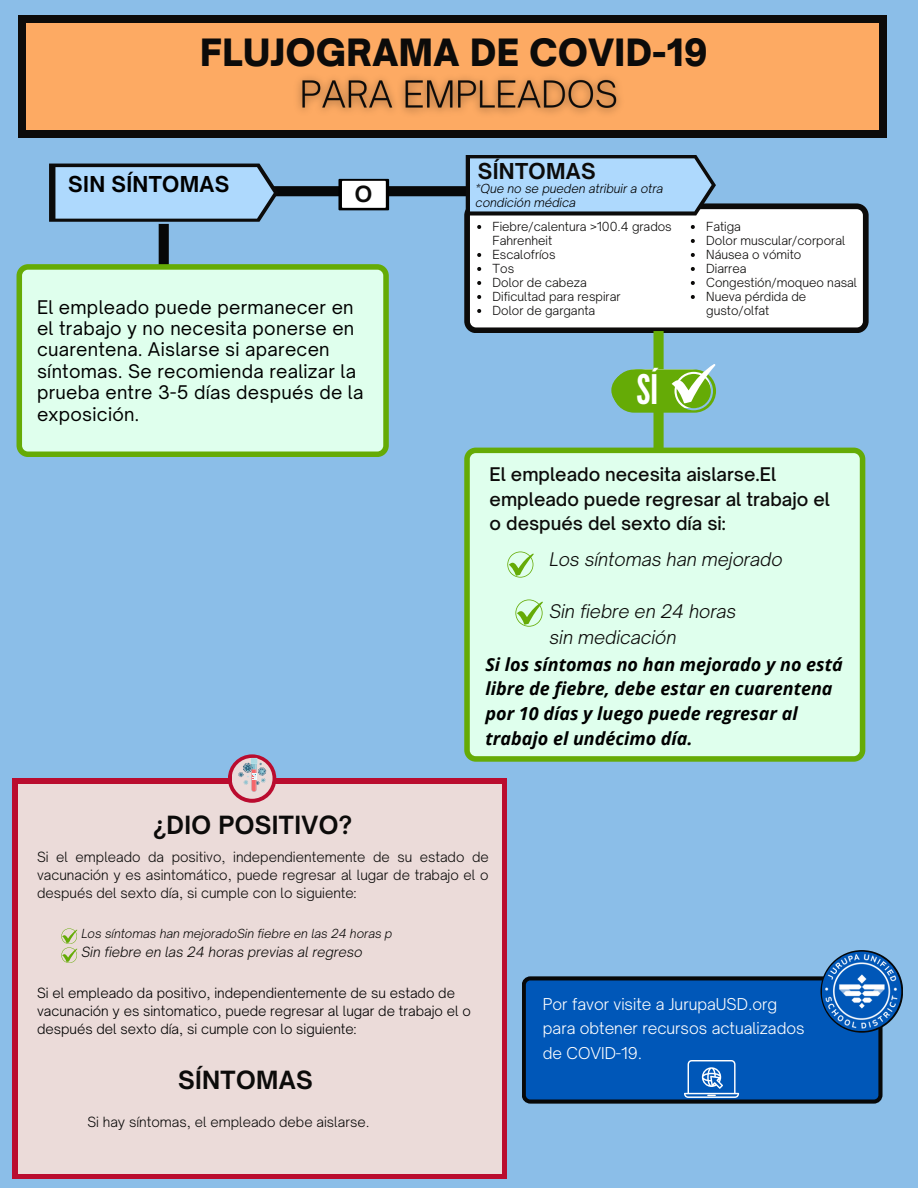
<style>
.page{position:relative;width:918px;height:1188px;background:#8bbee8}
.page>*{position:absolute;margin:0;border:0;box-sizing:border-box;transform-origin:0 0}
.t1{font:40.65px "League Gothic";color:#fff}
.t2{font:900 36px "Open Sauce One";letter-spacing:.015em;color:#0c0b0a}
.t3{font:700 24px "Open Sauce One";letter-spacing:.015em;color:#0c0b0a}
.t4{font:700 21.3px "Open Sauce One";color:#0c0b0a}
.t5{font:700 21px "Open Sauce One";letter-spacing:.015em;color:#000}
.t6{font:700 21px "Open Sauce One";letter-spacing:.015em;color:#0c0b0a}
.t7{font:18px/21.3px "Open Sauce One";letter-spacing:.015em;color:#000}
.t8{font:italic 700 18px/24.8px "Open Sans";color:#000}
.t9{font:500 18px/24.8px "Open Sauce One";color:#0c0b0a}
.t10{font:italic 300 18px "Open Sauce One";color:#0c0b0a}
.t11{font:300 15.6px/24.6px "Open Sauce One";color:#fff}
.t12{font:300 13.5px/18px "Open Sauce One";color:#0c0b0a;text-align:justify}
.t13{font:300 13.5px/18px "Open Sauce One";color:#000}
.t14{font:italic 300 13.5px "Open Sauce One";color:#0c0b0a}
.t15{font:300 12px/14px "Open Sauce One";color:#0c0b0a}
.t16{font:italic 300 12px "Open Sauce One";color:#0c0b0a}
.t17{font:italic 300 12px "Open Sauce One";color:#000}
</style>
<div class="page">
<div style="left:260px;top:186px;width:277px;height:10px;background:#070808"></div>
<svg style="left:338px;top:179px;width:51px;height:31px"></svg>
<div style="left:342px;top:181px;width:44px;height:27px;background:#fff"></div>
<svg style="left:464px;top:203px;width:405px;height:130px;background:#e8e8e8"></svg>
<div style="left:18px;top:15px;width:869px;height:123px;background:#0c0b0a"></div>
<div style="left:26px;top:23px;width:853px;height:106px;background:#fdaa63"></div>
<div style="left:12px;top:779px;width:495px;height:400px;background:#ba0c2f"></div>
<div style="left:18px;top:784px;width:484px;height:390px;background:#ebdbd9"></div>
<svg style="left:228px;top:754px;width:48px;height:49px"></svg>
<div style="left:232px;top:758px;width:41px;height:41px;background:#ebdbd9;border-radius:50%"></div>
<svg style="left:238px;top:758px;width:28px;height:34px"></svg>
<svg style="left:49px;top:164px;width:229px;height:58px;background:#95bad9"></svg>
<svg style="left:466px;top:155px;width:250px;height:61px;background:#96bad8"></svg>
<div style="left:464px;top:448px;width:401px;height:314px;background:#dfffed"></div>
<div style="left:653px;top:331px;width:11px;height:117px;background:#65ab06"></div>
<svg style="left:522px;top:976px;width:361px;height:128px;background:#0150a8"></svg>
<svg style="left:684px;top:1060px;width:55px;height:38px;background:#4081c9"></svg>
<img style="left:813px;top:950px;width:90px;height:91px">
<svg style="left:507px;top:552px;width:27px;height:26px"></svg>
<div style="left:159px;top:224px;width:10px;height:47px;background:#070808"></div>
<svg style="left:17px;top:264px;width:372px;height:193px;background:#d4f7d9"></svg>
<svg style="left:61px;top:928px;width:16px;height:35px"></svg>
<svg style="left:477px;top:225px;width:4px;height:4px"></svg>
<svg style="left:477px;top:253px;width:4px;height:4px"></svg>
<svg style="left:477px;top:267px;width:4px;height:4px"></svg>
<svg style="left:477px;top:281px;width:4px;height:4px"></svg>
<svg style="left:477px;top:295px;width:4px;height:4px"></svg>
<svg style="left:477px;top:309px;width:4px;height:4px"></svg>
<img style="left:287px;top:77px;width:344px;height:55px">
<svg style="left:691px;top:225px;width:4px;height:4px"></svg>
<svg style="left:691px;top:239px;width:4px;height:4px"></svg>
<svg style="left:691px;top:253px;width:4px;height:4px"></svg>
<svg style="left:691px;top:267px;width:4px;height:4px"></svg>
<svg style="left:691px;top:281px;width:4px;height:4px"></svg>
<svg style="left:691px;top:295px;width:4px;height:4px"></svg>
<svg style="left:613px;top:364px;width:103px;height:49px"></svg>
<svg style="left:515px;top:599px;width:28px;height:28px"></svg>
<p class="t2" style="left:200px;top:30px;width:509px">FLUJOGRAMA DE COVID-19</p>
<p class="t5" style="left:68px;top:171px;width:163px">SIN SÍNTOMAS</p>
<p class="t4" style="left:355px;top:181px;width:19px">O</p>
<p class="t7" style="left:37px;top:296px;width:328px">El empleado puede permanecer en el trabajo y no necesita ponerse en cuarentena. Aislarse si aparecen síntomas. Se recomienda realizar la prueba entre 3-5 días después de la exposición.</p>
<p class="t3" style="left:154px;top:810px;width:200px">¿DIO POSITIVO?</p>
<p class="t6" style="left:478px;top:158px;width:119px">SÍNTOMAS</p>
<p class="t17" style="left:476px;top:181px;width:189px">*Que no se pueden atribuir a otra</p>
<p class="t17" style="left:476px;top:195px;width:102px">condición médica</p>
<p class="t15" style="left:493px;top:219px;width:181px">Fiebre/calentura &gt;100.4 grados<br>Fahrenheit</p>
<p class="t15" style="left:493px;top:247px;width:65px">Escalofríos</p>
<p class="t15" style="left:493px;top:261px;width:23px">Tos</p>
<p class="t15" style="left:493px;top:275px;width:96px">Dolor de cabeza</p>
<p class="t15" style="left:493px;top:289px;width:129px">Dificultad para respirar</p>
<p class="t15" style="left:493px;top:303px;width:104px">Dolor de garganta</p>
<p class="t1" style="left:637px;top:366px;width:23px">SÍ</p>
<p class="t15" style="left:706px;top:219px;width:36px">Fatiga</p>
<p class="t15" style="left:706px;top:233px;width:141px">Dolor muscular/corporal</p>
<p class="t15" style="left:706px;top:247px;width:97px">Náusea o vómito</p>
<p class="t15" style="left:706px;top:261px;width:42px">Diarrea</p>
<p class="t15" style="left:706px;top:275px;width:152px">Congestión/moqueo nasal</p>
<p class="t15" style="left:706px;top:289px;width:102px">Nueva pérdida de gusto/olfat</p>
<p class="t9" style="left:490px;top:462px;width:342px">El empleado necesita aislarse.El empleado puede regresar al trabajo el o después del sexto día si:</p>
<p class="t10" style="left:549px;top:548px;width:235px">Los síntomas han mejorado</p>
<p class="t10" style="left:549px;top:600px;width:188px">Sin fiebre en 24 horas</p>
<p class="t10" style="left:549px;top:626px;width:129px">sin medicación</p>
<p class="t8" style="left:485px;top:651px;width:359px">Si los síntomas no han mejorado y no está libre de fiebre, debe estar en cuarentena por 10 días y luego puede regresar al trabajo el undécimo día.</p>
<p class="t12" style="left:37px;top:847px;width:453px">Si el empleado da positivo, independientemente de su estado de vacunación y es asintomático, puede regresar al lugar de trabajo el o después del sexto día, si cumple con lo siguiente:</p>
<p class="t16" style="left:81px;top:926px;width:312px">Los síntomas han mejoradoSin fiebre en las 24 horas p</p>
<p class="t14" style="left:81px;top:944px;width:283px">Sin fiebre en las 24 horas previas al regreso</p>
<p class="t13" style="left:37px;top:984px;width:435px">Si el empleado da positivo, independientemente de su estado de vacunación y es sintomatico, puede regresar al lugar de trabajo el o después del sexto día, si cumple con lo siguiente:</p>
<p class="t3" style="left:178px;top:1065px;width:136px">SÍNTOMAS</p>
<p class="t12" style="left:87px;top:1113px;width:284px">Si hay síntomas, el empleado debe aislarse.</p>
<p class="t11" style="left:543px;top:992px;width:263px">Por favor visite a JurupaUSD.org para obtener recursos actualizados de COVID-19.</p>
</div>
